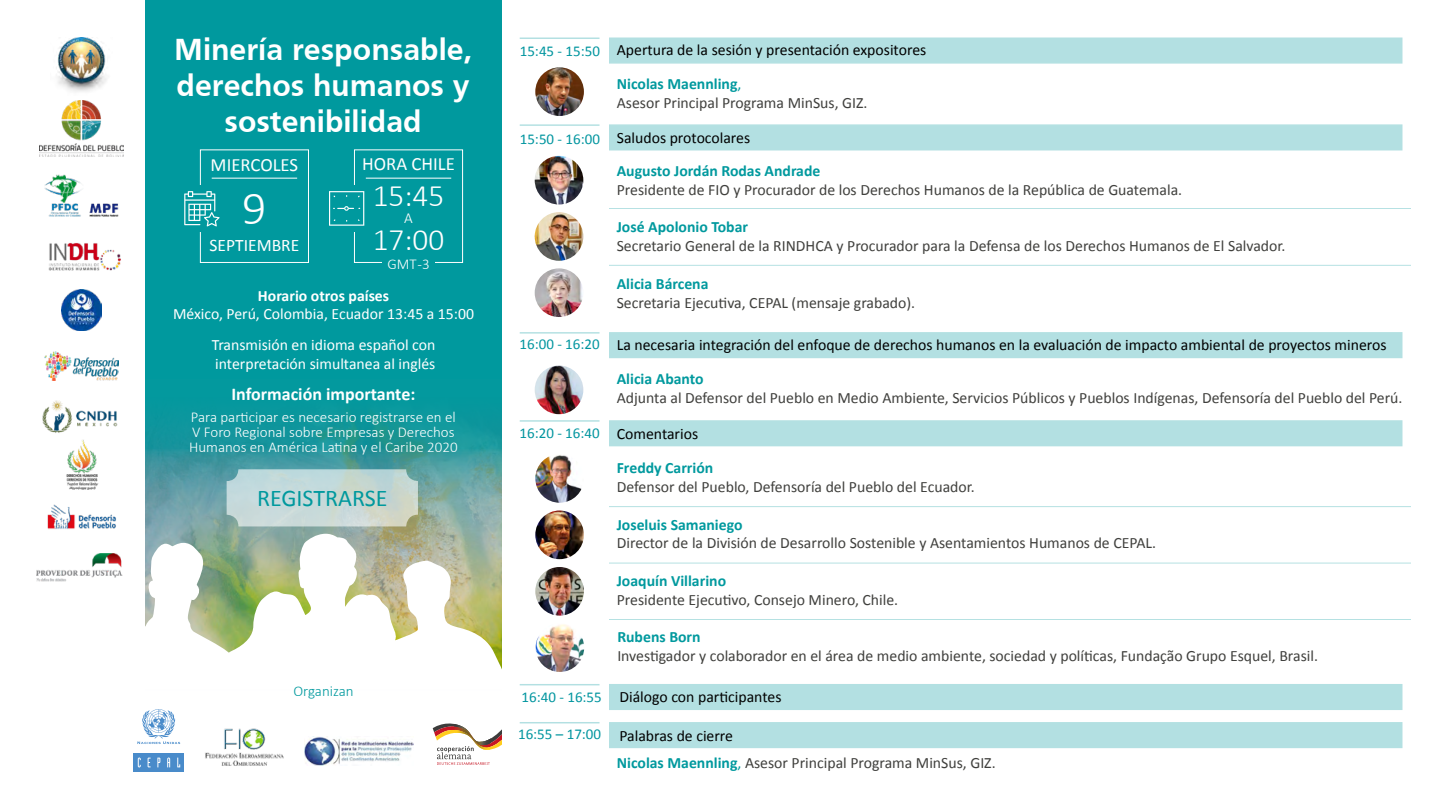
<style>
.page{position:relative;width:1440px;height:810px;background:#fff}
.page>*{position:absolute;margin:0;border:0;box-sizing:border-box;transform-origin:0 0}
.t1{font:300 48px "Calibri";color:#fff}
.t2{font:700 31.5px/36px "Frutiger";color:#fff;text-align:center}
.t3{font:300 31.2px/43.8px "Calibri";color:#fff}
.t4{font:24px "Calibri";color:#00999e}
.t5{font:18.75px "Calibri";color:#fff}
.t6{font:700 18px "Calibri";color:#fff}
.t7{font:17.55px "Calibri";color:#fff}
.t8{font:15.75px/18.9px "Calibri";color:#40403d}
.t9{font:15.75px "Calibri";color:#000}
.t10{font:700 15.75px "Calibri";color:#00999e}
.t11{font:15.75px/18.9px "Calibri";color:#fff}
.t12{font:700 15.75px "Calibri";color:#fff}
.t13{font:300 15.3px "Calibri";color:#fff}
.t14{font:300 15px/15px "Calibri";color:#fff}
.t15{font:15px "Calibri";color:#00959f}
.t16{font:300 15px "Calibri";color:#00999e}
.s1{font-weight:700;color:#00999e}
.s2{color:#00999e}
</style>
<div class="page">
<div style="left:145px;top:0;width:357px;height:640px;background:#00999e"></div>
<svg style="left:145px;top:407px;width:357px;height:127px"></svg>
<img style="left:145px;top:534px;width:357px;height:136px">
<img style="left:44px;top:174px;width:75px;height:43px">
<img style="left:56px;top:37px;width:51px;height:55px">
<img style="left:39px;top:101px;width:85px;height:56px">
<img style="left:48px;top:243px;width:73px;height:28px">
<img style="left:61px;top:290px;width:41px;height:40px">
<img style="left:44px;top:351px;width:75px;height:30px">
<img style="left:43px;top:400px;width:75px;height:33px">
<img style="left:66px;top:439px;width:33px;height:50px">
<img style="left:36px;top:553px;width:87px;height:28px">
<img style="left:47px;top:504px;width:69px;height:25px">
<svg style="left:227px;top:469px;width:191px;height:57px;background:#c3d6d3"></svg>
<div style="left:200px;top:150px;width:109px;height:113px;border:1px solid #fff"></div>
<div style="left:185px;top:185px;width:42px;height:47px;background:#00999e"></div>
<svg style="left:184px;top:191px;width:36px;height:35px"></svg>
<hr style="left:212px;top:178px;width:85px;height:1px;background:#fff">
<div style="left:354px;top:150px;width:109px;height:113px;border:1px solid #fff"></div>
<div style="left:382px;top:229px;width:53px;height:47px;background:#00999e"></div>
<hr style="left:366px;top:178px;width:85px;height:1px;background:#fff">
<div style="left:325px;top:185px;width:42px;height:47px;background:#00999e"></div>
<svg style="left:329px;top:191px;width:35px;height:35px"></svg>
<img style="left:304px;top:737px;width:109px;height:28px">
<div style="left:133px;top:753px;width:51px;height:19px;background:#498bca"></div>
<svg style="left:138px;top:758px;width:3px;height:9px"></svg>
<svg style="left:148px;top:758px;width:3px;height:9px"></svg>
<svg style="left:157px;top:758px;width:3px;height:9px"></svg>
<svg style="left:167px;top:758px;width:3px;height:9px"></svg>
<svg style="left:177px;top:758px;width:3px;height:9px"></svg>
<svg style="left:137px;top:709px;width:43px;height:35px"></svg>
<img style="left:205px;top:728px;width:79px;height:38px">
<svg style="left:433px;top:723px;width:69px;height:42px"></svg>
<div style="left:609px;top:420px;width:793px;height:26px;background:#b3e0e2"></div>
<div style="left:609px;top:722px;width:793px;height:26px;background:#b3e0e2"></div>
<div style="left:609px;top:684px;width:793px;height:26px;background:#b3e0e2"></div>
<div style="left:609px;top:332px;width:793px;height:26px;background:#b3e0e2"></div>
<div style="left:609px;top:124px;width:793px;height:27px;background:#b3e0e2"></div>
<div style="left:609px;top:38px;width:793px;height:26px;background:#b3e0e2"></div>
<hr style="left:609px;top:265px;width:802px;height:1px;background:#00999e">
<hr style="left:609px;top:506px;width:802px;height:1px;background:#00999e">
<hr style="left:609px;top:563px;width:802px;height:1px;background:#00999e">
<hr style="left:609px;top:619px;width:802px;height:1px;background:#00999e">
<hr style="left:609px;top:208px;width:802px;height:1px;background:#00999e">
<img style="left:535px;top:366px;width:48px;height:48px;border-radius:24px">
<img style="left:535px;top:268px;width:48px;height:49px;border-radius:24px">
<img style="left:535px;top:156px;width:48px;height:49px;border-radius:24px">
<img style="left:535px;top:454px;width:49px;height:49px;border-radius:24px">
<img style="left:535px;top:567px;width:49px;height:49px;border-radius:24px">
<img style="left:535px;top:212px;width:48px;height:49px;border-radius:24px">
<img style="left:535px;top:511px;width:49px;height:48px;border-radius:24px">
<img style="left:535px;top:67px;width:49px;height:49px;border-radius:24px">
<img style="left:536px;top:623px;width:48px;height:49px;border-radius:24px">
<hr style="left:520px;top:420px;width:80px;height:2px;background:#00999e">
<hr style="left:520px;top:722px;width:80px;height:1px;background:#00999e">
<hr style="left:520px;top:684px;width:80px;height:1px;background:#00999e">
<hr style="left:520px;top:332px;width:80px;height:2px;background:#00999e">
<hr style="left:520px;top:124px;width:80px;height:2px;background:#00999e">
<hr style="left:520px;top:38px;width:80px;height:1px;background:#00999e">
<h2 class="t2" style="left:174px;top:31px;width:299px">Minería responsable, derechos humanos y sostenibilidad</h2>
<p class="t5" style="left:211px;top:152px;width:89px">MIERCOLES</p>
<h1 class="t1" style="left:242px;top:179px;width:26px">9</h1>
<p class="t7" style="left:210px;top:233px;width:91px">SEPTIEMBRE</p>
<p class="t5" style="left:362px;top:151px;width:94px">HORA CHILE</p>
<h3 class="t3" style="left:373px;top:173px;width:73px">15:45<br>17:00</h3>
<p class="t14" style="left:387px;top:256px;width:44px">GMT -3</p>
<p class="t13" style="left:404px;top:208px;width:10px">A</p>
<p class="t12" style="left:258px;top:284px;width:133px">Horario otros países</p>
<p class="t11" style="left:173px;top:304px;width:303px">México, Perú, Colombia, Ecuador 13:45 a 15:00</p>
<p class="t11" style="left:212px;top:335px;width:225px">Transmisión en idioma español con interpretación simultanea al inglés</p>
<p class="t6" style="left:231px;top:381px;width:186px">Información importante:</p>
<p class="t14" style="left:189px;top:410px;width:270px">Para participar es necesario registrarse en el<br>V Foro Regional sobre Empresas y Derechos<br>Humanos en América Latina y el Caribe 2020</p>
<h3 class="t4" style="left:257px;top:482px;width:132px">REGISTRARSE</h3>
<p class="t16" style="left:293px;top:682px;width:62px">Organizan</p>
<p class="t15" style="left:520px;top:40px;width:82px">15:45 - 15:50</p>
<p class="t9" style="left:617px;top:39px;width:311px">Apertura de la sesión y presentación expositores</p>
<p class="t8" style="left:617px;top:74px;width:252px"><span class="s1">Nicolas Maennling</span><span class="s2">,<br></span>Asesor Principal Programa MinSus, GIZ.</p>
<p class="t15" style="left:520px;top:128px;width:82px">15:50 - 16:00</p>
<p class="t9" style="left:617px;top:127px;width:135px">Saludos protocolares</p>
<p class="t10" style="left:617px;top:159px;width:205px">Augusto Jordán Rodas Andrade</p>
<p class="t8" style="left:617px;top:179px;width:567px">Presidente de FIO y Procurador de los Derechos Humanos de la República de Guatemala.</p>
<p class="t10" style="left:617px;top:216px;width:133px">José Apolonio Tobar</p>
<p class="t8" style="left:617px;top:236px;width:670px">Secretario General de la RINDHCA y Procurador para la Defensa de los Derechos Humanos de El Salvador.</p>
<p class="t10" style="left:617px;top:272px;width:93px">Alicia Bárcena</p>
<p class="t8" style="left:617px;top:292px;width:300px">Secretaria Ejecutiva, CEPAL (mensaje grabado).</p>
<p class="t15" style="left:520px;top:334px;width:82px">16:00 - 16:20</p>
<p class="t9" style="left:617px;top:334px;width:771px">La necesaria integración del enfoque de derechos humanos en la evaluación de impacto ambiental de proyectos mineros</p>
<p class="t10" style="left:617px;top:367px;width:88px">Alicia Abanto</p>
<p class="t8" style="left:617px;top:387px;width:787px">Adjunta al Defensor del Pueblo en Medio Ambiente, Servicios Públicos y Pueblos Indígenas, Defensoría del Pueblo del Perú.</p>
<p class="t15" style="left:520px;top:423px;width:82px">16:20 - 16:40</p>
<p class="t9" style="left:617px;top:423px;width:83px">Comentarios</p>
<p class="t10" style="left:617px;top:457px;width:98px">Freddy Carrión</p>
<p class="t8" style="left:617px;top:477px;width:359px">Defensor del Pueblo, Defensoría del Pueblo del Ecuador.</p>
<p class="t10" style="left:617px;top:513px;width:127px">Joseluis Samaniego</p>
<p class="t8" style="left:617px;top:533px;width:541px">Director de la División de Desarrollo Sostenible y Asentamientos Humanos de CEPAL.</p>
<p class="t10" style="left:617px;top:570px;width:111px">Joaquín Villarino</p>
<p class="t8" style="left:617px;top:590px;width:283px">Presidente Ejecutivo, Consejo Minero, Chile.</p>
<p class="t10" style="left:617px;top:626px;width:85px">Rubens Born</p>
<p class="t8" style="left:617px;top:646px;width:702px">Investigador y colaborador en el área de medio ambiente, sociedad y políticas, Fundação Grupo Esquel, Brasil.</p>
<p class="t15" style="left:522px;top:687px;width:82px">16:40 - 16:55</p>
<p class="t9" style="left:619px;top:686px;width:164px">Diálogo con participantes</p>
<p class="t15" style="left:518px;top:724px;width:85px">16:55 – 17:00</p>
<p class="t9" style="left:619px;top:724px;width:115px">Palabras de cierre</p>
<p class="t8" style="left:617px;top:753px;width:380px"><span class="s1">Nicolas Maennling</span><span class="s2">,</span> Asesor Principal Programa MinSus, GIZ.</p>
</div>
